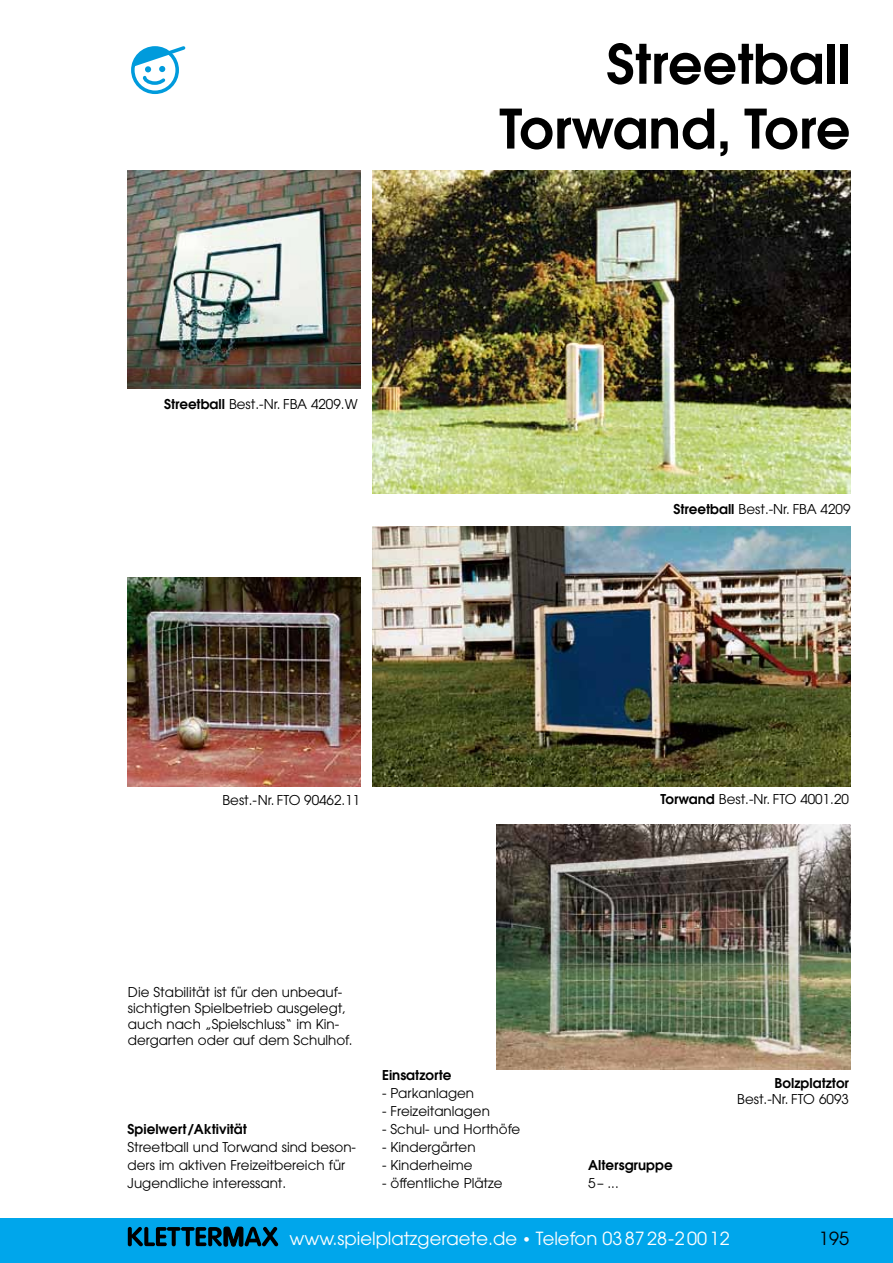
<style>
.page{position:relative;width:893px;height:1263px;background:#fff}
.page>*{position:absolute;margin:0;border:0;box-sizing:border-box;transform-origin:0 0}
.t1{font:600 54px/64.8px "Avant Garde";color:#000;text-align:right}
.t2{font:18px "Avant Garde";color:#fff}
.t3{font:18px "Avant Garde";color:#000}
.t4{font:13.5px/16.2px "Avant Garde";color:#000}
.t5{font:600 13.5px "Avant Garde";color:#000}
.s1{font-weight:600}
.s2{font-size:15px}
</style>
<div class="page">
<div style="left:0;top:1218px;width:893px;height:45px;background:#00a6eb"></div>
<svg style="left:128px;top:1227px;width:150px;height:19px"></svg>
<div style="left:131px;top:46px;width:48px;height:48px;border:4px solid #009bdc;border-radius:50%"></div>
<svg style="left:131px;top:46px;width:55px;height:41px"></svg>
<img style="left:373px;top:527px;width:477px;height:259px">
<img style="left:373px;top:170px;width:477px;height:324px">
<img style="left:128px;top:170px;width:232px;height:219px">
<img style="left:128px;top:577px;width:232px;height:209px">
<img style="left:496px;top:825px;width:354px;height:244px">
<p class="t4" style="left:164px;top:396px;width:195px"><span class="s1">Streetball</span> Best.-Nr. FBA 4209.W</p>
<h1 class="t1" style="left:499px;top:31px;width:353px">Streetball<br>Torwand, Tore</h1>
<p class="t4" style="left:674px;top:501px;width:178px"><span class="s1">Streetball</span> Best.-Nr. FBA 4209</p>
<p class="t4" style="left:223px;top:792px;width:139px">Best.-Nr. FTO 90462.11</p>
<p class="t4" style="left:661px;top:791px;width:190px"><span class="s1">Torwand</span> Best.-Nr. FTO 4001.20</p>
<p class="t4" style="left:128px;top:984px;width:226px">Die Stabilität ist für den unbeauf&shy;sichtigten Spielbetrieb ausgelegt, auch nach „Spielschluss“ im Kin&shy;dergarten oder auf dem Schulhof.</p>
<p class="t5" style="left:128px;top:1120px;width:121px">Spielwert/Aktivität</p>
<p class="t4" style="left:128px;top:1138px;width:230px;line-height:18px">Streetball und Torwand sind beson&shy;ders im aktiven Freizeitbereich für<br>Jugendliche interessant.</p>
<p class="t5" style="left:382px;top:1066px;width:71px">Einsatzorte</p>
<p class="t4" style="left:382px;top:1085px;width:94px">- Parkanlagen</p>
<p class="t4" style="left:382px;top:1103px;width:109px">- Freizeitanlagen</p>
<p class="t4" style="left:382px;top:1121px;width:140px">- Schul- und Horthöfe</p>
<p class="t4" style="left:382px;top:1139px;width:95px">- Kindergärten</p>
<p class="t4" style="left:382px;top:1157px;width:92px">- Kinderheime</p>
<p class="t4" style="left:382px;top:1175px;width:122px">- öffentliche Plätze</p>
<p class="t5" style="left:588px;top:1156px;width:86px">Altersgruppe</p>
<p class="t4" style="left:588px;top:1175px;width:32px">5– ...</p>
<p class="t5" style="left:775px;top:1074px;width:76px">Bolzplatztor</p>
<p class="t4" style="left:737px;top:1091px;width:113px">Best.-Nr. FTO 6093</p>
<h2 class="t2" style="left:289px;top:1228px;width:442px">www.spielplatzgeraete.de <span class="s2">•</span> Telefon 03 8728-20012</h2>
<h2 class="t3" style="left:819px;top:1228px;width:31px">195</h2>
</div>
